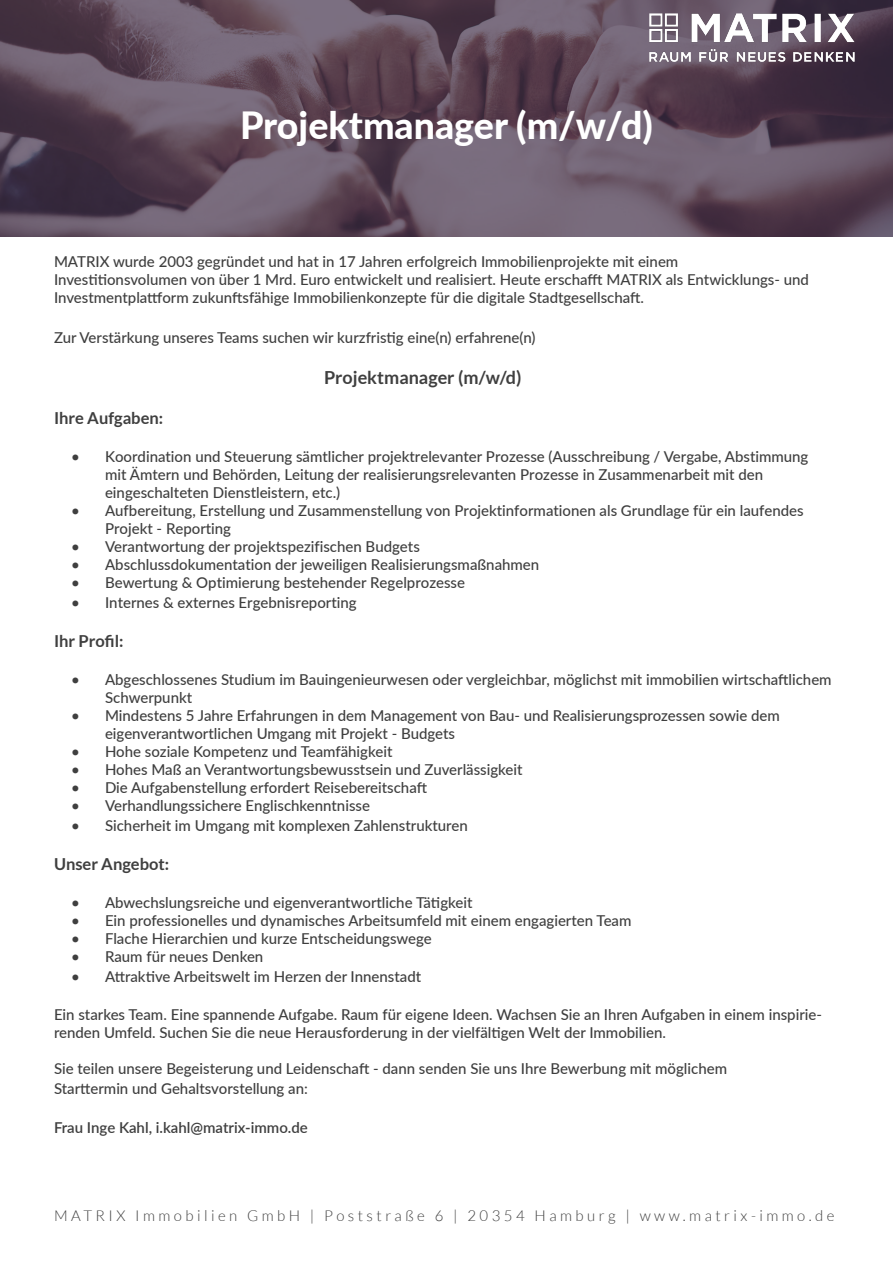
<style>
.page{position:relative;width:893px;height:1263px;background:#fff}
.page>*{position:absolute;margin:0;border:0;box-sizing:border-box;transform-origin:0 0}
.t1{font:800 37.5px "Lato";color:#fff}
.t2{font:700 18px "Lato";color:#3f3f3f}
.t3{font:700 16.5px "Lato";color:#3f3f3f}
.t4{font:500 15px/18px "Lato";color:#3f3f3f}
.t5{font:300 15px "Lato";letter-spacing:.23em;color:#3f3f3f}
.t6{font:600 15px "Lato";color:#3f3f3f}
</style>
<div class="page">
<svg style="left:0;top:0;width:893px;height:236px;background:#5f4d5e"></svg>
<img style="left:636px;top:0;width:231px;height:74px">
<h1 class="t1" style="left:240px;top:97px;width:414px">Projektmanager (m/w/d)</h1>
<p class="t4" style="left:54px;top:252px;width:756px">MATRIX wurde 2003 gegründet und hat in 17 Jahren erfolgreich Immobilienprojekte mit einem<br>Investitionsvolumen von über 1 Mrd. Euro entwickelt und realisiert. Heute erschafft MATRIX als Entwicklungs- und<br>Investmentplattform zukunftsfähige Immobilienkonzepte für die digitale Stadtgesellschaft.</p>
<p class="t4" style="left:54px;top:328px;width:483px">Zur Verstärkung unseres Teams suchen wir kurzfristig eine(n) erfahrene(n)</p>
<p class="t2" style="left:324px;top:367px;width:199px">Projektmanager (m/w/d)</p>
<p class="t3" style="left:54px;top:408px;width:111px">Ihre Aufgaben:</p>
<p class="t4" style="left:105px;top:447px;width:705px;text-indent:-34px">• Koordination und Steuerung sämtlicher projektrelevanter Prozesse (Ausschreibung / Vergabe, Abstimmung mit Ämtern und Behörden, Leitung der realisierungsrelevanten Prozesse in Zusammenarbeit mit den eingeschalteten Dienstleistern, etc.)</p>
<p class="t4" style="left:105px;top:501px;width:700px;text-indent:-34px">• Aufbereitung, Erstellung und Zusammenstellung von Projektinformationen als Grundlage für ein laufendes<br>Projekt - Reporting</p>
<p class="t4" style="left:71px;top:537px;width:350px">• Verantwortung der projektspezifischen Budgets</p>
<p class="t4" style="left:71px;top:555px;width:470px">• Abschlussdokumentation der jeweiligen Realisierungsmaßnahmen</p>
<p class="t4" style="left:71px;top:573px;width:396px">• Bewertung &amp; Optimierung bestehender Regelprozesse</p>
<p class="t4" style="left:71px;top:592px;width:287px">• Internes &amp; externes Ergebnisreporting</p>
<p class="t3" style="left:54px;top:632px;width:71px">Ihr Profil:</p>
<p class="t4" style="left:105px;top:670px;width:728px;text-indent:-34px">• Abgeschlossenes Studium im Bauingenieurwesen oder vergleichbar, möglichst mit immobilien wirtschaftlichem<br>Schwerpunkt</p>
<p class="t4" style="left:105px;top:706px;width:676px;text-indent:-34px">• Mindestens 5 Jahre Erfahrungen in dem Management von Bau- und Realisierungsprozessen sowie dem eigenverantwortlichen Umgang mit Projekt - Budgets</p>
<p class="t4" style="left:71px;top:742px;width:323px">• Hohe soziale Kompetenz und Teamfähigkeit</p>
<p class="t4" style="left:71px;top:760px;width:453px">• Hohes Maß an Verantwortungsbewusstsein und Zuverlässigkeit</p>
<p class="t4" style="left:71px;top:778px;width:358px">• Die Aufgabenstellung erfordert Reisebereitschaft</p>
<p class="t4" style="left:71px;top:796px;width:300px">• Verhandlungssichere Englischkenntnisse</p>
<p class="t4" style="left:71px;top:816px;width:398px">• Sicherheit im Umgang mit komplexen Zahlenstrukturen</p>
<p class="t3" style="left:54px;top:855px;width:117px">Unser Angebot:</p>
<p class="t4" style="left:71px;top:893px;width:403px">• Abwechslungsreiche und eigenverantwortliche Tätigkeit</p>
<p class="t4" style="left:71px;top:911px;width:562px">• Ein professionelles und dynamisches Arbeitsumfeld mit einem engagierten Team</p>
<p class="t4" style="left:71px;top:929px;width:362px">• Flache Hierarchien und kurze Entscheidungswege</p>
<p class="t4" style="left:71px;top:947px;width:194px">• Raum für neues Denken</p>
<p class="t4" style="left:71px;top:967px;width:352px">• Attraktive Arbeitswelt im Herzen der Innenstadt</p>
<p class="t4" style="left:54px;top:1005px;width:770px">Ein starkes Team. Eine spannende Aufgabe. Raum für eigene Ideen. Wachsen Sie an Ihren Aufgaben in einem inspirie&shy;renden Umfeld. Suchen Sie die neue Herausforderung in der vielfältigen Welt der Immobilien.</p>
<p class="t4" style="left:54px;top:1058px;width:675px;line-height:19.8px">Sie teilen unsere Begeisterung und Leidenschaft - dann senden Sie uns Ihre Bewerbung mit möglichem<br>Starttermin und Gehaltsvorstellung an:</p>
<p class="t6" style="left:54px;top:1117px;width:255px">Frau Inge Kahl, i.kahl@matrix-immo.de</p>
<p class="t5" style="left:54px;top:1207px;width:782px">MATRIX Immobilien GmbH | Poststraße 6 | 20354 Hamburg | www.matrix-immo.de</p>
</div>
